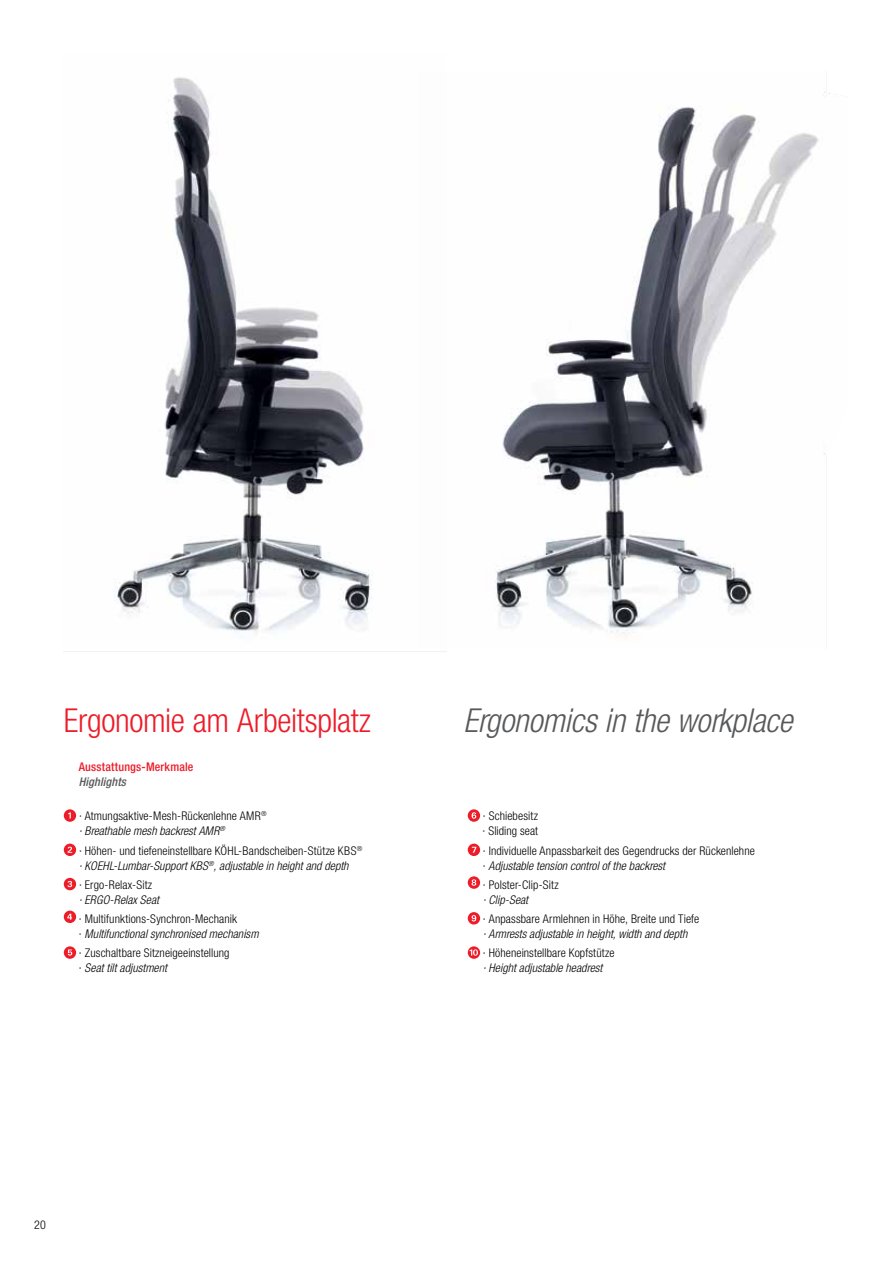
<style>
.page{position:relative;width:893px;height:1263px;background:#fff}
.page>*{position:absolute;margin:0;border:0;box-sizing:border-box;transform-origin:0 0}
.t1{font:italic 300 condensed 33px "Helvetica Neue LT";letter-spacing:-.005em;color:#58595b}
.t2{font:300 condensed 33px "Helvetica Neue LT";letter-spacing:-.01em;color:#ed1c29}
.t3{font:300 condensed 12px/15px "Helvetica Neue LT";letter-spacing:.01em;color:#000}
.t4{font:italic 300 condensed 12px/15px "Helvetica Neue LT";letter-spacing:.005em;color:#000}
.t5{font:500 condensed 12px "Helvetica Neue LT";letter-spacing:.015em;color:#ed1c29}
.t6{font:italic 500 condensed 12px "Helvetica Neue LT";letter-spacing:.01em;color:#58595b}
.s1{font-style:italic}
.s2{font-style:normal}
</style>
<div class="page">
<img style="left:64px;top:77px;width:382px;height:575px">
<img style="left:418px;top:77px;width:418px;height:572px">
<div style="left:64px;top:809px;width:12px;height:13px;background:#ed1c29;border-radius:50%"></div>
<svg style="left:68px;top:812px;width:3px;height:6px"></svg>
<svg style="left:64px;top:843px;width:12px;height:13px"></svg>
<svg style="left:68px;top:847px;width:4px;height:6px"></svg>
<svg style="left:64px;top:878px;width:12px;height:12px"></svg>
<svg style="left:68px;top:881px;width:4px;height:6px"></svg>
<div style="left:64px;top:911px;width:12px;height:12px;background:#ed1c29;border-radius:50%"></div>
<svg style="left:67px;top:914px;width:5px;height:6px"></svg>
<svg style="left:64px;top:946px;width:12px;height:13px"></svg>
<svg style="left:68px;top:949px;width:4px;height:6px"></svg>
<svg style="left:468px;top:809px;width:12px;height:13px"></svg>
<svg style="left:472px;top:812px;width:4px;height:7px"></svg>
<svg style="left:468px;top:843px;width:12px;height:13px"></svg>
<svg style="left:472px;top:847px;width:4px;height:6px"></svg>
<svg style="left:468px;top:876px;width:12px;height:13px"></svg>
<svg style="left:471px;top:879px;width:5px;height:7px"></svg>
<svg style="left:468px;top:912px;width:12px;height:12px"></svg>
<svg style="left:472px;top:915px;width:4px;height:6px"></svg>
<svg style="left:468px;top:946px;width:12px;height:13px"></svg>
<svg style="left:470px;top:949px;width:8px;height:7px"></svg>
<h1 class="t2" style="left:64px;top:701px;width:309px">Ergonomie am Arbeitsplatz</h1>
<p class="t5" style="left:79px;top:760px;width:116px">Ausstattungs-Merkmale</p>
<p class="t6" style="left:79px;top:775px;width:49px">Highlights</p>
<p class="t3" style="left:79px;top:808px;width:189px">· Atmungsaktive-Mesh-Rückenlehne AMR<sup>® </sup><span class="s1">· Breathable mesh backrest AMR</span><sup>®</sup></p>
<p class="t3" style="left:79px;top:843px;width:285px">· Höhen- und tiefeneinstellbare KÖHL-Bandscheiben-Stütze KBS<sup>® </sup><span class="s1">· KOEHL-Lumbar-Support KBS</span><sup>®</sup><span class="s1">, adjustable in height and depth</span></p>
<p class="t3" style="left:79px;top:877px;width:75px">· Ergo-Relax-Sitz</p>
<p class="t4" style="left:79px;top:892px;width:82px">· ERGO-Relax Seat</p>
<p class="t4" style="left:79px;top:911px;width:181px"><span class="s2">· Multifunktions-Synchron-Mechanik<br>·</span> Multifunctional synchronised mechanism</p>
<p class="t3" style="left:79px;top:945px;width:152px">· Zuschaltbare Sitzneigeeinstellung · <span class="s1">Seat tilt adjustment</span></p>
<h1 class="t1" style="left:463px;top:701px;width:330px">Ergonomics in the workplace</h1>
<p class="t3" style="left:483px;top:808px;width:57px">· Schiebesitz · Sliding seat</p>
<p class="t3" style="left:483px;top:843px;width:274px">· Individuelle Anpassbarkeit des Gegendrucks der Rückenlehne · <span class="s1">Adjustable tension control of the backrest</span></p>
<p class="t3" style="left:483px;top:877px;width:77px">· Polster-Clip-Sitz</p>
<p class="t4" style="left:483px;top:892px;width:47px">· Clip-Seat</p>
<p class="t3" style="left:483px;top:911px;width:218px">· Anpassbare Armlehnen in Höhe, Breite und Tiefe</p>
<p class="t4" style="left:483px;top:926px;width:206px">· Armrests adjustable in height, width and depth</p>
<p class="t3" style="left:483px;top:945px;width:133px">· Höheneinstellbare Kopfstütze</p>
<p class="t4" style="left:483px;top:960px;width:121px">· Height adjustable headrest</p>
<p class="t3" style="left:34px;top:1217px;width:13px">20</p>
</div>
